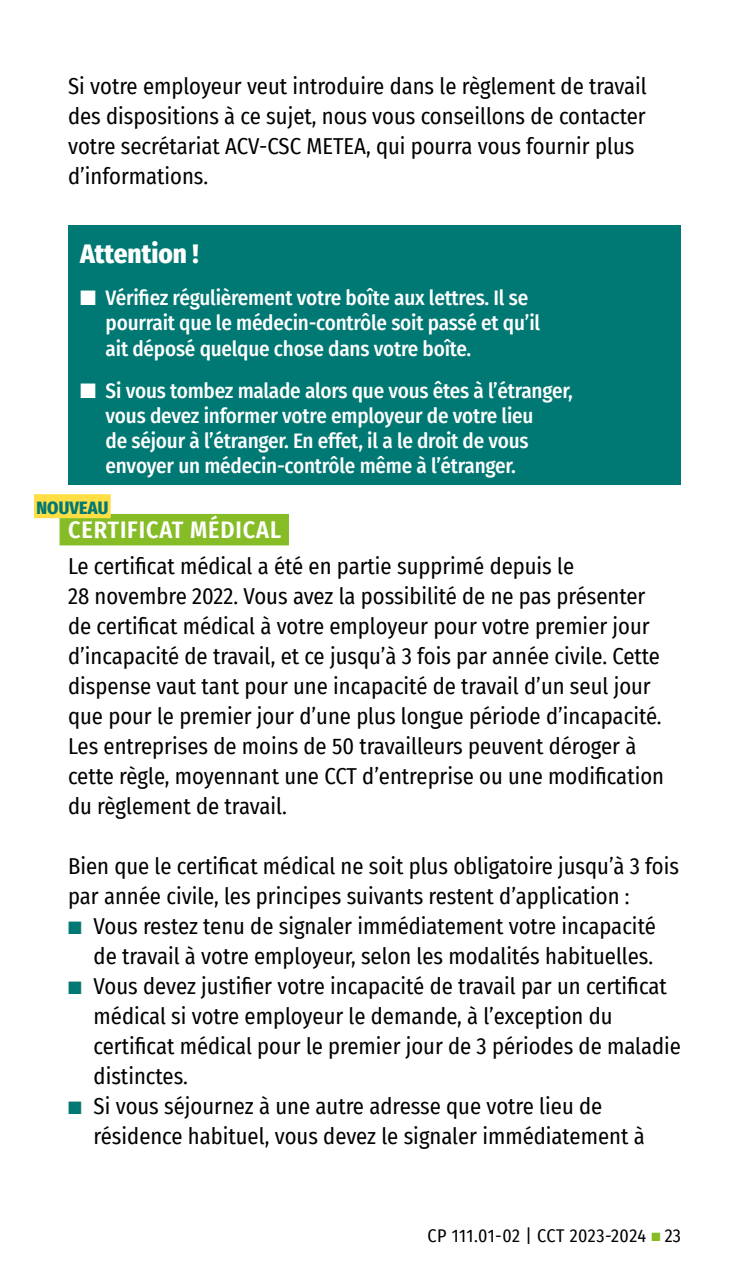
<style>
.page{position:relative;width:749px;height:1276px;background:#fff}
.page>*{position:absolute;margin:0;border:0;box-sizing:border-box;transform-origin:0 0}
.t1{font:800 27px "Fira Sans Condensed";color:#fff}
.t2{font:600 24px "Fira Sans Condensed";letter-spacing:.035em;color:#fff}
.t3{font:22.5px/30px "Fira Sans Condensed";color:#000}
.t4{font:500 21px/25.2px "Fira Sans Condensed";letter-spacing:-.01em;color:#fff}
.t5{font:18px "Fira Sans Condensed";letter-spacing:.02em;color:#000}
.t6{font:800 18px "Fira Sans Condensed";letter-spacing:.01em;color:#007873}
.s1{color:#007873}
.s2{color:#86bc25}
</style>
<div class="page">
<div style="left:60px;top:514px;width:229px;height:31px;background:#86bc25"></div>
<div style="left:68px;top:226px;width:612px;height:259px;background:#007873"></div>
<div style="left:34px;top:494px;width:77px;height:24px;background:#ffdf43"></div>
<p class="t3" style="left:68px;top:70px;width:580px">Si votre employeur veut introduire dans le règlement de travail des dispositions à ce sujet, nous vous conseillons de contacter votre secrétariat ACV-CSC METEA, qui pourra vous fournir plus d’informations.</p>
<p class="t1" style="left:80px;top:230px;width:120px">Attention !</p>
<p class="t4" style="left:106px;top:284px;width:436px;text-indent:-26px">■ Vérifiez régulièrement votre boîte aux lettres. Il se pourrait que le médecin-contrôle soit passé et qu’il ait déposé quelque chose dans votre boîte.</p>
<p class="t4" style="left:106px;top:377px;width:468px;text-indent:-26px">■ Si vous tombez malade alors que vous êtes à l’étranger, vous devez informer votre employeur de votre lieu<br>de séjour à l’étranger. En effet, il a le droit de vous envoyer un médecin-contrôle même à l’étranger.</p>
<p class="t6" style="left:36px;top:492px;width:73px">NOUVEAU</p>
<p class="t2" style="left:68px;top:510px;width:214px">CERTIFICAT MÉDICAL</p>
<p class="t3" style="left:68px;top:550px;width:597px">Le certificat médical a été en partie supprimé depuis le<br>28 novembre 2022. Vous avez la possibilité de ne pas présenter de certificat médical à votre employeur pour votre premier jour d’incapacité de travail, et ce jusqu’à 3 fois par année civile. Cette dispense vaut tant pour une incapacité de travail d’un seul jour que pour le premier jour d’une plus longue période d’incapacité.<br>Les entreprises de moins de 50 travailleurs peuvent déroger à cette règle, moyennant une CCT d’entreprise ou une modification du règlement de travail.</p>
<p class="t3" style="left:68px;top:850px;width:612px">Bien que le certificat médical ne soit plus obligatoire jusqu’à 3 fois par année civile, les principes suivants restent d’application :</p>
<p class="t3" style="left:68px;top:910px;width:589px;text-align:right"><span class="s1">■</span> Vous restez tenu de signaler immédiatement votre incapacité de travail à votre employeur, selon les modalités habituelles.</p>
<p class="t3" style="left:94px;top:970px;width:588px;text-indent:-26px"><span class="s1">■</span> Vous devez justifier votre incapacité de travail par un certificat médical si votre employeur le demande, à l’exception du certificat médical pour le premier jour de 3 périodes de maladie distinctes.</p>
<p class="t3" style="left:94px;top:1090px;width:552px;text-indent:-26px"><span class="s1">■</span> Si vous séjournez à une autre adresse que votre lieu de résidence habituel, vous devez le signaler immédiatement à</p>
<p class="t5" style="left:427px;top:1222px;width:255px">CP 111.01-02 | CCT 2023-2024 <span class="s2">■</span> 23</p>
</div>
